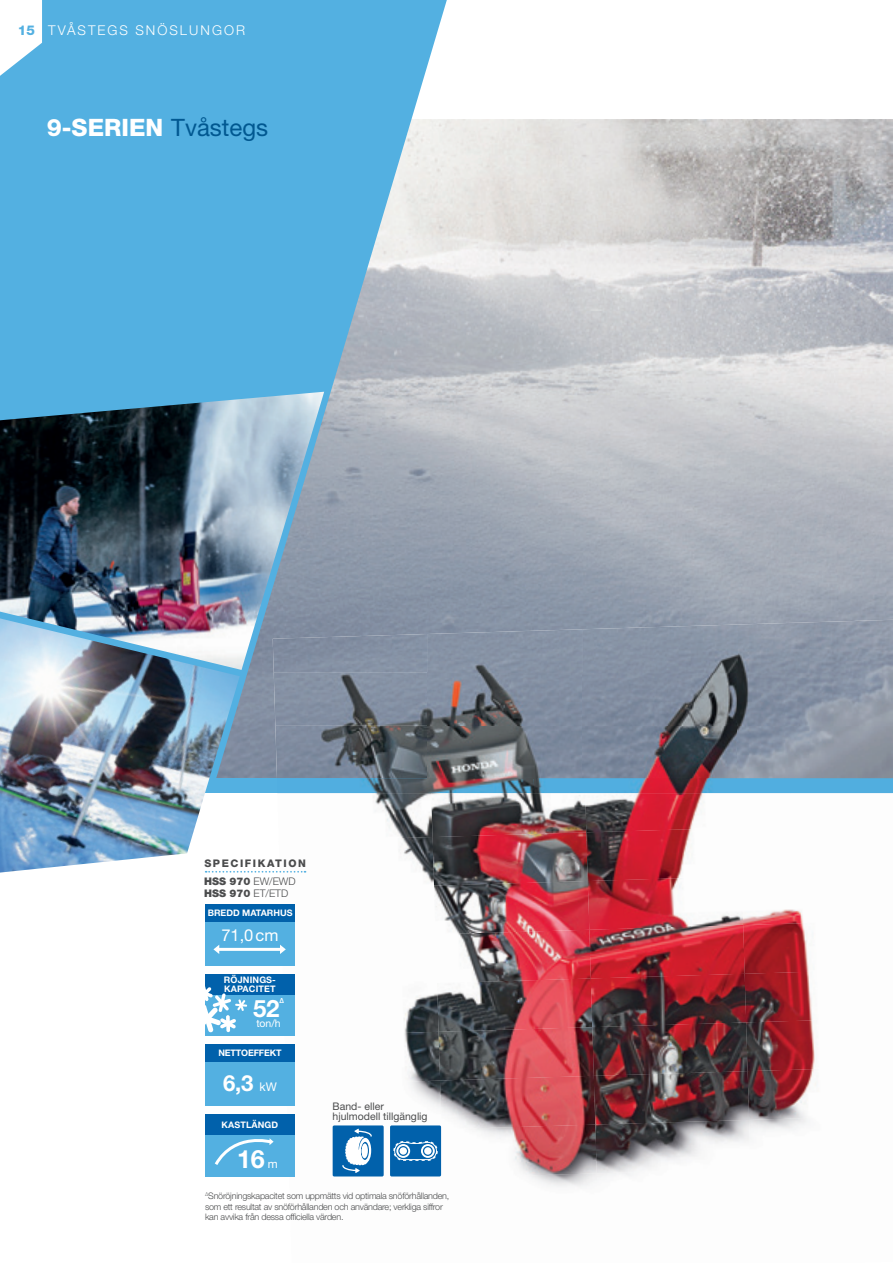
<style>
.page{position:relative;width:893px;height:1263px;background:#fff}
.page>*{position:absolute;margin:0;border:0;box-sizing:border-box;transform-origin:0 0}
.t1{font:700 25.2px "Helvetica Neue LT Std";color:#fff}
.t2{font:800 24px "Helvetica Neue LT Std";color:#fff}
.t3{font:700 24px "Helvetica Neue LT Std";color:#fff}
.t4{font:700 22.2px "Helvetica Neue LT Std";color:#fff}
.t5{font:16.5px "Helvetica Neue LT Std";color:#fff}
.t6{font:300 13.5px "Helvetica Neue LT Std";letter-spacing:.15em;color:#fff}
.t7{font:10.5px/10.5px "Helvetica Neue LT Pro";color:#4b4c4d}
.t8{font:800 10.5px/18px "Helvetica Neue LT Std";letter-spacing:.15em;color:#4b4c4d}
.t9{font:900 10.5px "Helvetica Neue LT Std";color:#4b4c4d}
.t10{font:10.5px "Helvetica Neue LT Std";color:#fff}
.t11{font:300 9px/10.8px "Helvetica Neue LT Std";letter-spacing:-.025em;color:#4b4c4d}
.t12{font:700 9px/9px "Helvetica Neue LT Std";letter-spacing:.01em;color:#fff}
.t13{font:700 9px "Helvetica Neue LT Std";letter-spacing:-.015em;color:#fff}
.t14{font:700 7.05px "Helvetica Neue LT Std";color:#fff}
.s1{font-weight:800;color:#53b0e1}
.s2{font-family:"Helvetica Neue LT Pro";font-weight:400;color:#015891}
.s3{font-weight:900}
.s4{font-weight:300}
.s5{font-weight:400;font-size:12px}
.s6{font-weight:400;font-size:11.7px}
</style>
<div class="page">
<img style="left:447px;top:119px;width:446px;height:510px">
<svg style="left:0;top:0;width:447px;height:787px;background:#6bb1d7"></svg>
<img style="left:0;top:392px;width:324px;height:278px">
<svg style="left:0;top:0;width:42px;height:76px"></svg>
<img style="left:274px;top:673px;width:619px;height:105px">
<img style="left:273px;top:634px;width:155px;height:39px">
<div style="left:428px;top:629px;width:155px;height:44px;background:#8692a5"></div>
<img style="left:583px;top:624px;width:155px;height:49px">
<img style="left:738px;top:620px;width:155px;height:53px">
<img style="left:277px;top:793px;width:154px;height:44px">
<img style="left:431px;top:793px;width:154px;height:44px">
<img style="left:585px;top:793px;width:154px;height:39px">
<img style="left:305px;top:837px;width:127px;height:46px">
<img style="left:432px;top:832px;width:154px;height:52px">
<img style="left:586px;top:827px;width:153px;height:54px">
<img style="left:434px;top:881px;width:154px;height:49px">
<img style="left:588px;top:876px;width:153px;height:54px">
<img style="left:741px;top:909px;width:62px;height:16px">
<img style="left:450px;top:930px;width:139px;height:48px">
<img style="left:589px;top:925px;width:154px;height:53px">
<img style="left:743px;top:920px;width:66px;height:54px">
<img style="left:404px;top:993px;width:33px;height:39px">
<img style="left:437px;top:978px;width:154px;height:54px">
<img style="left:591px;top:974px;width:153px;height:53px">
<img style="left:744px;top:969px;width:68px;height:53px">
<img style="left:404px;top:1032px;width:34px;height:48px">
<img style="left:438px;top:1027px;width:154px;height:53px">
<img style="left:592px;top:1022px;width:154px;height:54px">
<img style="left:746px;top:1018px;width:69px;height:53px">
<img style="left:286px;top:1080px;width:154px;height:49px">
<img style="left:440px;top:1076px;width:154px;height:48px">
<img style="left:594px;top:1071px;width:153px;height:53px">
<img style="left:747px;top:1066px;width:69px;height:54px">
<img style="left:288px;top:1129px;width:153px;height:48px">
<img style="left:441px;top:1124px;width:154px;height:51px">
<img style="left:595px;top:1120px;width:154px;height:53px">
<img style="left:749px;top:1115px;width:67px;height:24px">
<img style="left:443px;top:1173px;width:154px;height:14px">
<img style="left:597px;top:1168px;width:152px;height:12px">
<img style="left:277px;top:778px;width:616px;height:15px">
<div style="left:333px;top:1125px;width:51px;height:51px;background:#0161ab;border-radius:2px"></div>
<svg style="left:342px;top:1128px;width:30px;height:45px"></svg>
<div style="left:390px;top:1125px;width:51px;height:51px;background:#0161ab;border-radius:2px"></div>
<svg style="left:393px;top:1141px;width:45px;height:20px"></svg>
<div style="left:205px;top:974px;width:90px;height:62px;background:#53b0e1"></div>
<div style="left:205px;top:974px;width:90px;height:20px;background:#0161ab"></div>
<svg style="left:205px;top:986px;width:42px;height:46px"></svg>
<div style="left:205px;top:1044px;width:90px;height:62px;background:#53b0e1"></div>
<div style="left:205px;top:1044px;width:90px;height:17px;background:#0161ab"></div>
<div style="left:205px;top:1115px;width:90px;height:61px;background:#53b0e1"></div>
<div style="left:205px;top:1115px;width:90px;height:20px;background:#0161ab"></div>
<svg style="left:214px;top:1138px;width:60px;height:27px"></svg>
<div style="left:205px;top:904px;width:90px;height:62px;background:#53b0e1"></div>
<div style="left:205px;top:904px;width:90px;height:17px;background:#0161ab"></div>
<hr style="left:217px;top:948px;width:64px;height:3px;background:#fff">
<svg style="left:213px;top:945px;width:6px;height:9px"></svg>
<svg style="left:280px;top:945px;width:6px;height:9px"></svg>
<svg style="left:206px;top:871px;width:100px;height:2px"></svg>
<img style="left:0;top:618px;width:240px;height:254px">
<h3 class="t6" style="left:18px;top:22px;width:229px"><span class="s1">15</span> TVÅSTEGS SNÖSLUNGOR</h3>
<h2 class="t2" style="left:47px;top:113px;width:223px">9-SERIEN <span class="s2">Tvåstegs</span></h2>
<p class="t8" style="left:204px;top:854px;width:103px">SPECIFIKATION<br><span class="s3">HSS 970</span> <span class="s4">EW/EWD</span></p>
<p class="t9" style="left:204px;top:886px;width:86px">HSS 970 <span class="s4">ET/ETD</span></p>
<p class="t12" style="left:208px;top:908px;width:86px">BREDD MATARHUS</p>
<h3 class="t5" style="left:221px;top:925px;width:59px">71,0cm</h3>
<p class="t12" style="left:224px;top:975px;width:53px">RÖJNINGS-<br>KAPACITET</p>
<h2 class="t3" style="left:253px;top:994px;width:28px">52</h2>
<p class="t14" style="left:279px;top:996px;width:6px">∆</p>
<p class="t10" style="left:256px;top:1017px;width:26px">ton/h</p>
<p class="t13" style="left:218px;top:1047px;width:65px">NETTOEFFEKT</p>
<h3 class="t4" style="left:223px;top:1069px;width:55px">6,3 <span class="s5">kW</span></h3>
<p class="t12" style="left:221px;top:1120px;width:58px">KASTLÄNGD</p>
<h1 class="t1" style="left:237px;top:1143px;width:42px">16 <span class="s6">m</span></h1>
<p class="t7" style="left:333px;top:1100px;width:97px">Band- eller hjulmodell tillgänglig</p>
<p class="t11" style="left:205px;top:1190px;width:246px"><sup>∆</sup>Snöröjningskapacitet som uppmätts vid optimala snöförhållanden, som ett resultat av snöförhållanden och användare; verkliga siffror kan avvika från dessa officiella värden.</p>
</div>
